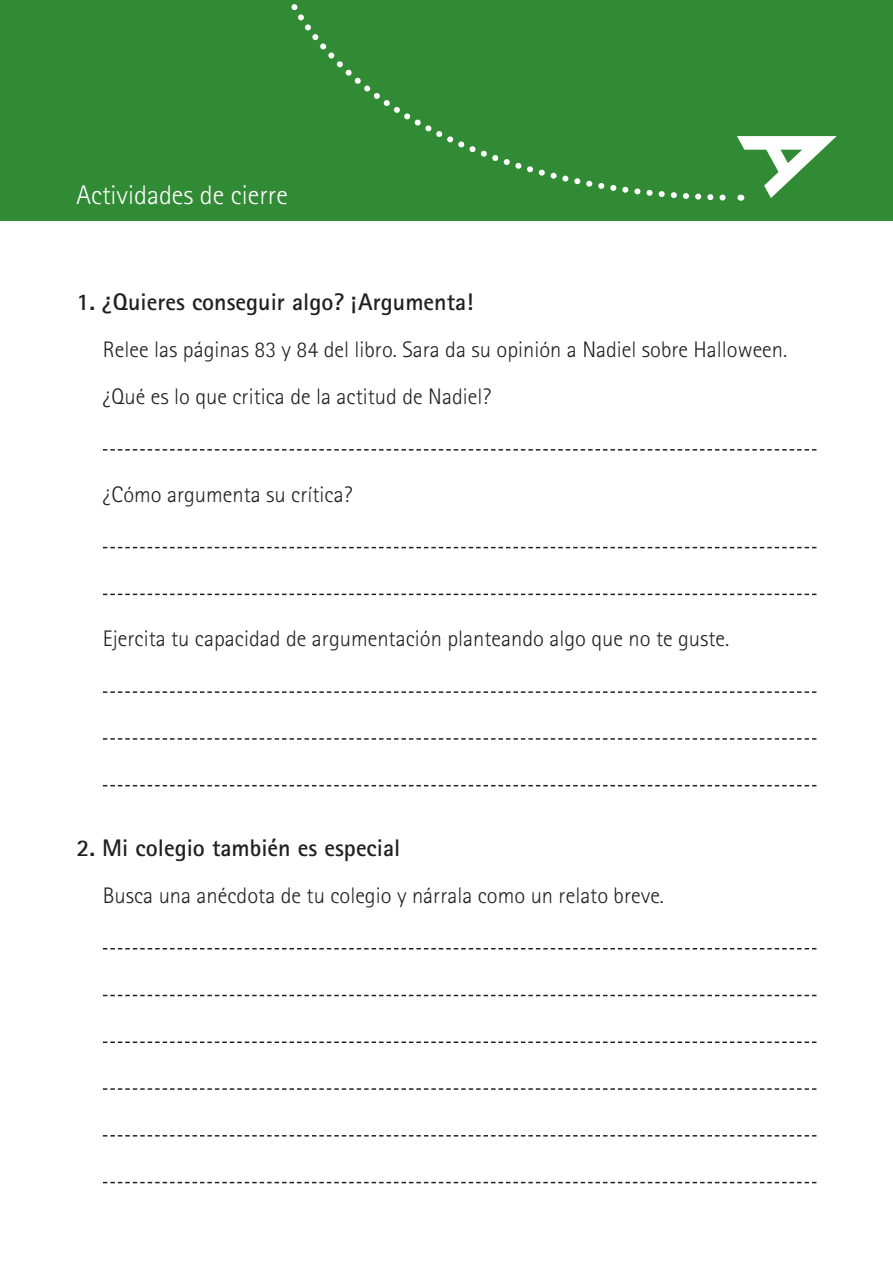
<style>
.page{position:relative;width:893px;height:1263px;background:#fff}
.page>*{position:absolute;margin:0;border:0;box-sizing:border-box;transform-origin:0 0}
.t1{font:300 27px "Rotis Sans Serif";color:#fff}
.t2{font:700 24px "Rotis Sans Serif";color:#231f20}
.t3{font:300 22.5px/46.8px "Rotis Sans Serif";color:#231f20}
</style>
<div class="page">
<div style="left:0;top:0;width:893px;height:221px;background:#318b34"></div>
<svg style="left:291px;top:4px;width:435px;height:197px"></svg>
<svg style="left:737px;top:136px;width:100px;height:65px"></svg>
<svg style="left:103px;top:449px;width:713px;height:2px"></svg>
<svg style="left:103px;top:547px;width:713px;height:1px"></svg>
<svg style="left:103px;top:594px;width:713px;height:1px"></svg>
<svg style="left:103px;top:691px;width:713px;height:2px"></svg>
<svg style="left:103px;top:738px;width:713px;height:2px"></svg>
<svg style="left:103px;top:785px;width:713px;height:1px"></svg>
<svg style="left:103px;top:948px;width:713px;height:1px"></svg>
<svg style="left:103px;top:995px;width:713px;height:1px"></svg>
<svg style="left:103px;top:1041px;width:713px;height:2px"></svg>
<svg style="left:103px;top:1088px;width:713px;height:2px"></svg>
<svg style="left:103px;top:1135px;width:713px;height:1px"></svg>
<svg style="left:103px;top:1182px;width:713px;height:1px"></svg>
<p class="t1" style="left:77px;top:180px;width:213px">Actividades de cierre</p>
<p class="t2" style="left:77px;top:287px;width:398px">1. ¿Quieres conseguir algo? ¡Argumenta!</p>
<p class="t3" style="left:103px;top:326px;width:686px">Relee las páginas 83 y 84 del libro. Sara da su opinión a Nadiel sobre Halloween. ¿Qué es lo que critica de la actitud de Nadiel?</p>
<p class="t3" style="left:103px;top:471px;width:251px">¿Cómo argumenta su crítica?</p>
<p class="t3" style="left:103px;top:615px;width:628px">Ejercita tu capacidad de argumentación planteando algo que no te guste.</p>
<p class="t2" style="left:77px;top:833px;width:325px">2. Mi colegio también es especial</p>
<p class="t3" style="left:103px;top:872px;width:563px">Busca una anécdota de tu colegio y nárrala como un relato breve.</p>
</div>
